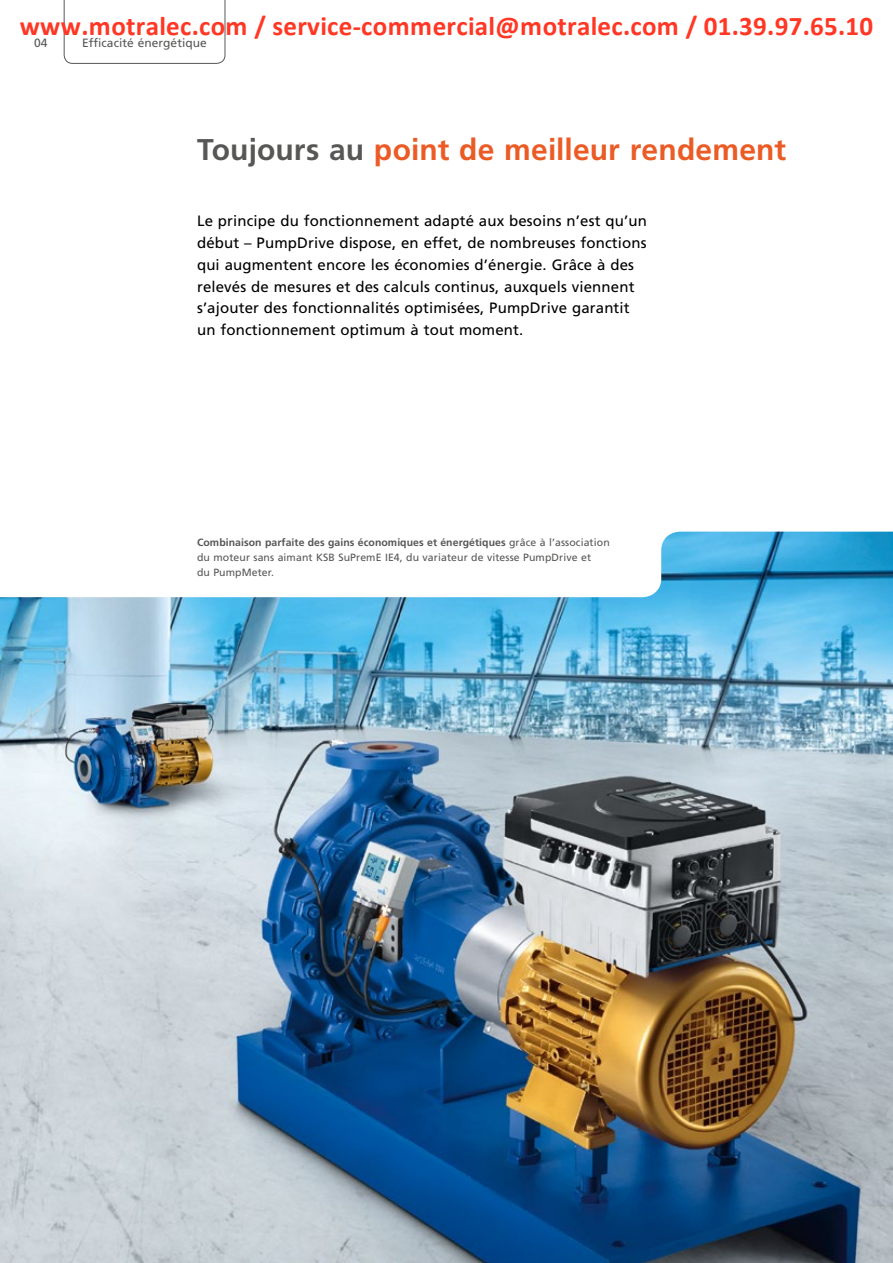
<style>
.page{position:relative;width:893px;height:1263px;background:#fff}
.page>*{position:absolute;margin:0;border:0;box-sizing:border-box;transform-origin:0 0}
._01_Heading{font:700 30px "Frutiger LT Pro";letter-spacing:.005em;color:#eb5b25}
.t1{font:700 27px "Calibri";color:#ff3724}
._02_Introductory_tex{font:15px/21.9px "Frutiger LT Pro";letter-spacing:.01em;color:#000}
._11_Rubrics{font:12px "Frutiger LT Pro";letter-spacing:.005em;color:#575756}
._07_Image_text{font:10.5px/15px "Frutiger LT Pro";letter-spacing:.01em;color:#575756}
.s1{color:#575756}
.s2{font-weight:700}
</style>
<div class="page">
<img style="left:0;top:532px;width:893px;height:731px">
<svg style="left:64px;top:0;width:161px;height:64px"></svg>
<h2 class="t1" style="left:20px;top:15px;width:855px">www.motralec.com / service-commercial@motralec.com / 01.39.97.65.10</h2>
<p class="_11_Rubrics" style="left:34px;top:36px;width:15px">04</p>
<p class="_11_Rubrics" style="left:82px;top:35px;width:126px">Efficacité énergétique</p>
<p class="_01_Heading" style="left:197px;top:132px;width:591px"><span class="s1">Toujours au</span> point de meilleur rendement</p>
<p class="_02_Introductory_tex" style="left:197px;top:210px;width:451px">Le principe du fonctionnement adapté aux besoins n’est qu’un début – PumpDrive dispose, en effet, de nombreuses fonctions qui augmentent encore les économies d’énergie. Grâce à des relevés de mesures et des calculs continus, auxquels viennent s’ajouter des fonctionnalités optimisées, PumpDrive garantit un fonctionnement optimum à tout moment.</p>
<p class="_07_Image_text" style="left:197px;top:534px;width:414px"><span class="s2">Combinaison parfaite des gains économiques et énergétiques</span> grâce à l’association du moteur sans aimant KSB SuPremE IE4, du variateur de vitesse PumpDrive et<br>du PumpMeter.</p>
</div>
